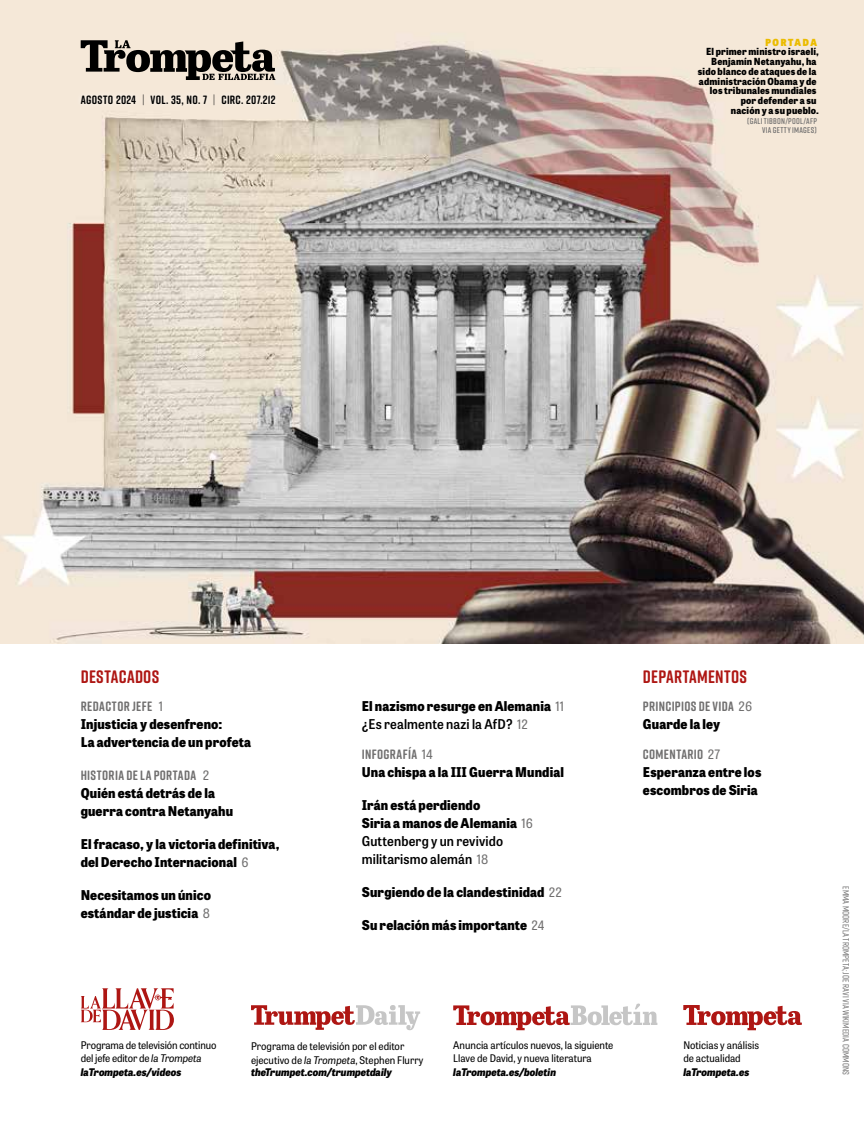
<style>
.page{position:relative;width:864px;height:1134px;background:#fff}
.page>*{position:absolute;margin:0;border:0;box-sizing:border-box;transform-origin:0 0}
.t1{font:700 18px "Rift Soft";letter-spacing:.015em;color:#ae1613}
.t2{font:800 13.5px/18px "Tablet Gothic Narrow";letter-spacing:.01em;color:#000}
.t3{font:700 13.5px "Rift Soft";letter-spacing:.025em;color:#706f6f}
.t4{font:13.5px/18px "Tablet Gothic Narrow Sb";letter-spacing:.01em;color:#000}
.t5{font:700 12px "Rift Soft";letter-spacing:.02em;color:#000}
.t6{font:10.5px/13.5px "Tablet Gothic Narrow";color:#000}
.t7{font:italic 800 10.5px "Tablet Gothic Narrow";color:#000}
.t8{font:800 9.75px/9.8px "Tablet Gothic Narrow";letter-spacing:.02em;color:#000;text-align:right}
.t9{font:800 9.75px "Tablet Gothic Narrow";letter-spacing:.165em;color:#ebbc00}
.t10{font:500 9px "Rift Soft";letter-spacing:.01em;color:#706f6f}
.t11{font:600 8.4px/9.8px "Rift Soft";letter-spacing:.035em;color:#706f6f;text-align:right}
.s1{font-weight:300}
.s2{font-family:"Tablet Gothic Narrow";font-weight:400;font-size:12.9px}
.s3{font-weight:400;font-size:12.9px;color:#706f6f}
.s4{font-family:"Tablet Gothic Narrow";font-size:12.9px;color:#706f6f}
.s5{font-style:italic}
.s6{font-weight:800;font-style:italic}
</style>
<div class="page">
<img style="left:0;top:0;width:864px;height:644px">
<div style="left:76px;top:89px;width:205px;height:21px;background:#f5eadb"></div>
<svg style="left:81px;top:40px;width:194px;height:40px;background:#8b847b"></svg>
<svg style="left:81px;top:988px;width:93px;height:42px"></svg>
<svg style="left:251px;top:1005px;width:169px;height:25px"></svg>
<svg style="left:453px;top:1003px;width:204px;height:27px"></svg>
<svg style="left:683px;top:1005px;width:119px;height:25px"></svg>
<p class="t5" style="left:81px;top:91px;width:196px">AGOSTO 2024 <span class="s1">|</span> VOL. 35, NO. 7 <span class="s1">|</span> CIRC. 207.212</p>
<p class="t9" style="left:765px;top:35px;width:53px">PORTADA</p>
<p class="t8" style="left:698px;top:46px;width:123px">El primer ministro israelí,<br>Benjamín Netanyahu, ha sido blanco de ataques de la administración Obama y de los tribunales mundiales por defender a su<br>nación y a su pueblo.</p>
<p class="t11" style="left:747px;top:115px;width:71px">(GALI TIBBON/POOL/AFP<br>VIA GETTY IMAGES)</p>
<h1 class="t1" style="left:81px;top:664px;width:80px">DESTACADOS</h1>
<h1 class="t1" style="left:643px;top:664px;width:106px">DEPARTAMENTOS</h1>
<p class="t3" style="left:643px;top:697px;width:111px">PRINCIPIOS DE VIDA <span class="s2">26</span></p>
<p class="t2" style="left:643px;top:715px;width:79px">Guarde la ley</p>
<p class="t3" style="left:643px;top:745px;width:79px">COMENTARIO <span class="s2">27</span></p>
<p class="t2" style="left:643px;top:763px;width:120px">Esperanza entre los escombros de Siria</p>
<p class="t2" style="left:362px;top:697px;width:204px">El nazismo resurge en Alemania <span class="s3">11</span></p>
<p class="t4" style="left:362px;top:715px;width:167px">¿Es realmente nazi la AfD? <span class="s4">12</span></p>
<p class="t3" style="left:362px;top:745px;width:72px">INFOGRAFÍA <span class="s2">14</span></p>
<p class="t2" style="left:362px;top:763px;width:204px">Una chispa a la III Guerra Mundial</p>
<p class="t2" style="left:362px;top:796px;width:173px">Irán está perdiendo<br>Siria a manos de Alemania <span class="s3">16</span></p>
<p class="t4" style="left:362px;top:832px;width:143px">Guttenberg y un revivido militarismo alemán <span class="s4">18</span></p>
<p class="t2" style="left:362px;top:883px;width:202px">Surgiendo de la clandestinidad <span class="s3">22</span></p>
<p class="t2" style="left:362px;top:916px;width:184px">Su relación más importante <span class="s3">24</span></p>
<p class="t3" style="left:81px;top:697px;width:84px">REDACTOR JEFE <span class="s2">1</span></p>
<p class="t2" style="left:81px;top:715px;width:172px">Injusticia y desenfreno:<br>La advertencia de un profeta</p>
<p class="t3" style="left:81px;top:766px;width:130px">HISTORIA DE LA PORTADA <span class="s2">2</span></p>
<p class="t2" style="left:81px;top:784px;width:154px">Quién está detrás de la guerra contra Netanyahu</p>
<p class="t2" style="left:81px;top:835px;width:201px">El fracaso, y la victoria definitiva, del Derecho Internacional <span class="s3">6</span></p>
<p class="t2" style="left:81px;top:886px;width:132px">Necesitamos un único estándar de justicia <span class="s3">8</span></p>
<p class="t6" style="left:81px;top:1038px;width:137px">Programa de televisión continuo del jefe editor de <span class="s5">la Trompeta </span><span class="s6">laTrompeta.es/videos</span></p>
<p class="t6" style="left:251px;top:1039px;width:174px">Programa de televisión por el editor ejecutivo de <span class="s5">la Trompeta</span>, Stephen Flurry</p>
<p class="t7" style="left:251px;top:1064px;width:143px">theTrumpet.com/trumpetdaily</p>
<p class="t6" style="left:453px;top:1038px;width:162px">Anuncia artículos nuevos, la siguiente<br>Llave de David, y nueva literatura</p>
<p class="t7" style="left:453px;top:1064px;width:104px">laTrompeta.es/boletin</p>
<p class="t6" style="left:683px;top:1038px;width:77px">Noticias y análisis de actualidad</p>
<p class="t7" style="left:683px;top:1064px;width:68px">laTrompeta.es</p>
<p class="t10" style="left:852px;top:886px;width:190px;rotate:90deg">EMMA MOORE/LA TROMPETA; JOE RAVI VIA WIKIMEDIA COMMONS</p>
</div>
